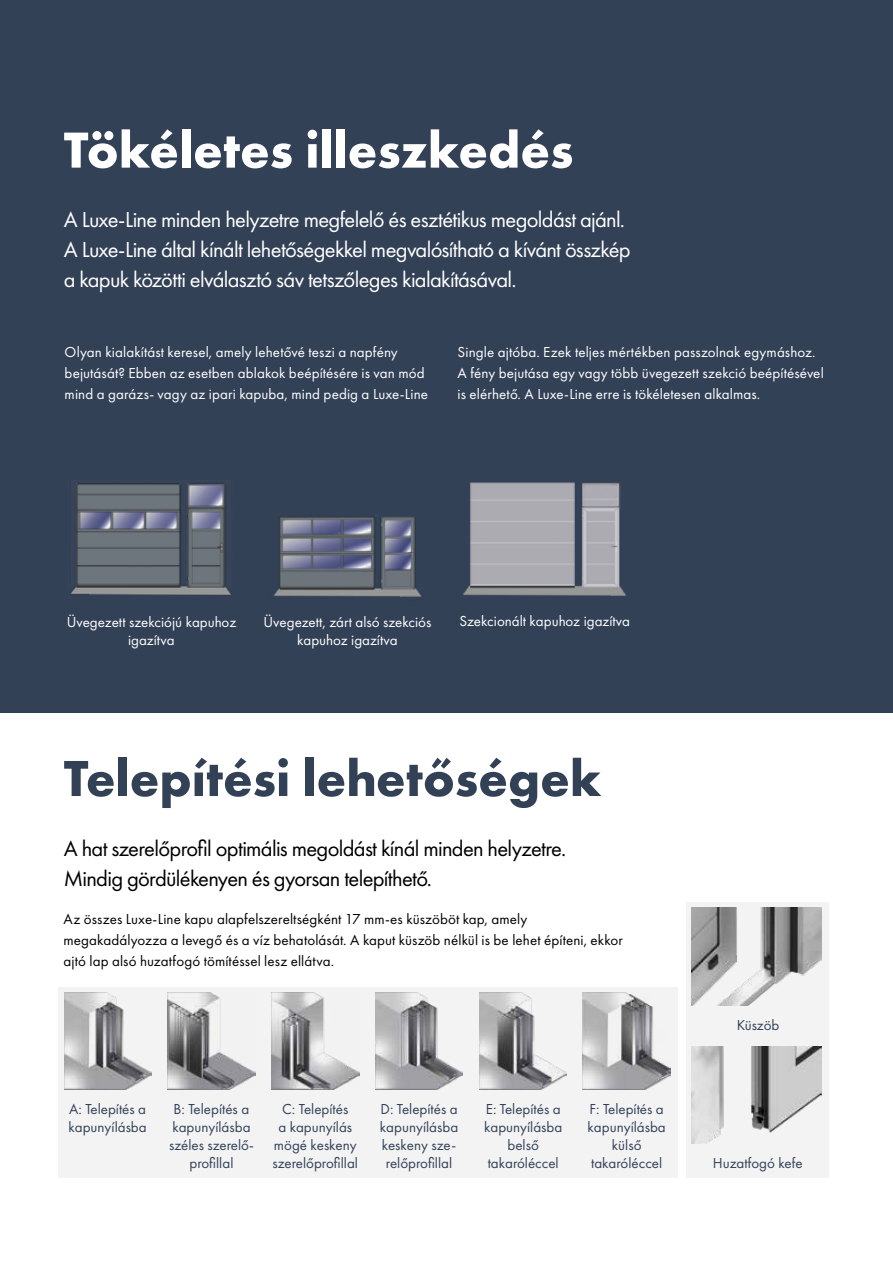
<style>
.page{position:relative;width:893px;height:1263px;background:#334157}
.page>*{position:absolute;margin:0;border:0;box-sizing:border-box;transform-origin:0 0}
.t1{font:700 52.5px "Futura PT";color:#334157}
.t2{font:700 52.5px "Futura PT";color:#fff}
.t3{font:22.5px/30px "Futura PT";letter-spacing:-.03em;color:#fff}
.t4{font:22.5px/30px "Futura PT";letter-spacing:-.03em;color:#000}
.t5{font:15px/21px "Futura PT";letter-spacing:.005em;color:#fff}
.t6{font:15px/18px "Futura PT";color:#334157;text-align:center}
.t7{font:15px/21px "Futura PT";letter-spacing:.01em;color:#000}
</style>
<div class="page">
<div style="left:0;top:713px;width:893px;height:550px;background:#fff"></div>
<img style="left:70px;top:483px;width:161px;height:112px">
<img style="left:463px;top:482px;width:163px;height:114px">
<img style="left:273px;top:515px;width:148px;height:82px">
<svg style="left:686px;top:902px;width:142px;height:276px;fill:#f3f3f3"></svg>
<svg style="left:58px;top:987px;width:620px;height:191px;fill:#f3f3f3"></svg>
<h1 class="t2" style="left:64px;top:116px;width:511px">Tökéletes illeszkedés</h1>
<h2 class="t3" style="left:64px;top:205px;width:568px">A Luxe-Line minden helyzetre megfelelő és esztétikus megoldást ajánl.<br>A Luxe-Line által kínált lehetőségekkel megvalósítható a kívánt összkép a kapuk közötti elválasztó sáv tetszőleges kialakításával.</h2>
<p class="t5" style="left:65px;top:341px;width:365px">Olyan kialakítást keresel, amely lehetővé teszi a napfény bejutását? Ebben az esetben ablakok beépítésére is van mód mind a garázs- vagy az ipari kapuba, mind pedig a Luxe-Line</p>
<p class="t5" style="left:458px;top:341px;width:368px">Single ajtóba. Ezek teljes mértékben passzolnak egymáshoz.<br>A fény bejutása egy vagy több üvegezett szekció beépítésével is elérhető. A Luxe-Line erre is tökéletesen alkalmas.</p>
<p class="t5" style="left:67px;top:613px;width:171px;line-height:18px;text-align:center">Üvegezett szekciójú kapuhoz igazítva</p>
<p class="t5" style="left:264px;top:611px;width:169px">Üvegezett, zárt alsó szekciós</p>
<p class="t5" style="left:459px;top:611px;width:172px">Szekcionált kapuhoz igazítva</p>
<p class="t5" style="left:297px;top:629px;width:102px">kapuhoz igazítva</p>
<h1 class="t1" style="left:64px;top:745px;width:539px">Telepítési lehetőségek</h1>
<h2 class="t4" style="left:64px;top:833px;width:504px">A hat szerelőprofil optimális megoldást kínál minden helyzetre.<br>Mindig gördülékenyen és gyorsan telepíthető.</h2>
<p class="t7" style="left:63px;top:908px;width:561px">Az összes Luxe-Line kapu alapfelszereltségként 17 mm-es küszöböt kap, amely megakadályozza a levegő és a víz behatolását. A kaput küszöb nélkül is be lehet építeni, ekkor ajtó lap alsó huzatfogó tömítéssel lesz ellátva.</p>
<p class="t6" style="left:69px;top:1100px;width:80px;text-align:left">A: Telepítés a kapunyílásba</p>
<p class="t6" style="left:169px;top:1100px;width:86px">B: Telepítés a kapunyílásba széles szerelő&shy;profillal</p>
<p class="t6" style="left:273px;top:1100px;width:87px">C: Telepítés<br>a kapunyílás mögé keskeny szerelőprofillal</p>
<p class="t6" style="left:380px;top:1100px;width:80px">D: Telepítés a kapunyílásba keskeny sze&shy;relőprofillal</p>
<p class="t6" style="left:484px;top:1100px;width:80px">E: Telepítés a kapunyílásba belső takaróléccel</p>
<p class="t6" style="left:588px;top:1100px;width:80px">F: Telepítés a kapunyílásba külső takaróléccel</p>
<p class="t6" style="left:737px;top:1016px;width:44px">Küszöb</p>
<p class="t6" style="left:713px;top:1154px;width:91px">Huzatfogó kefe</p>
</div>
